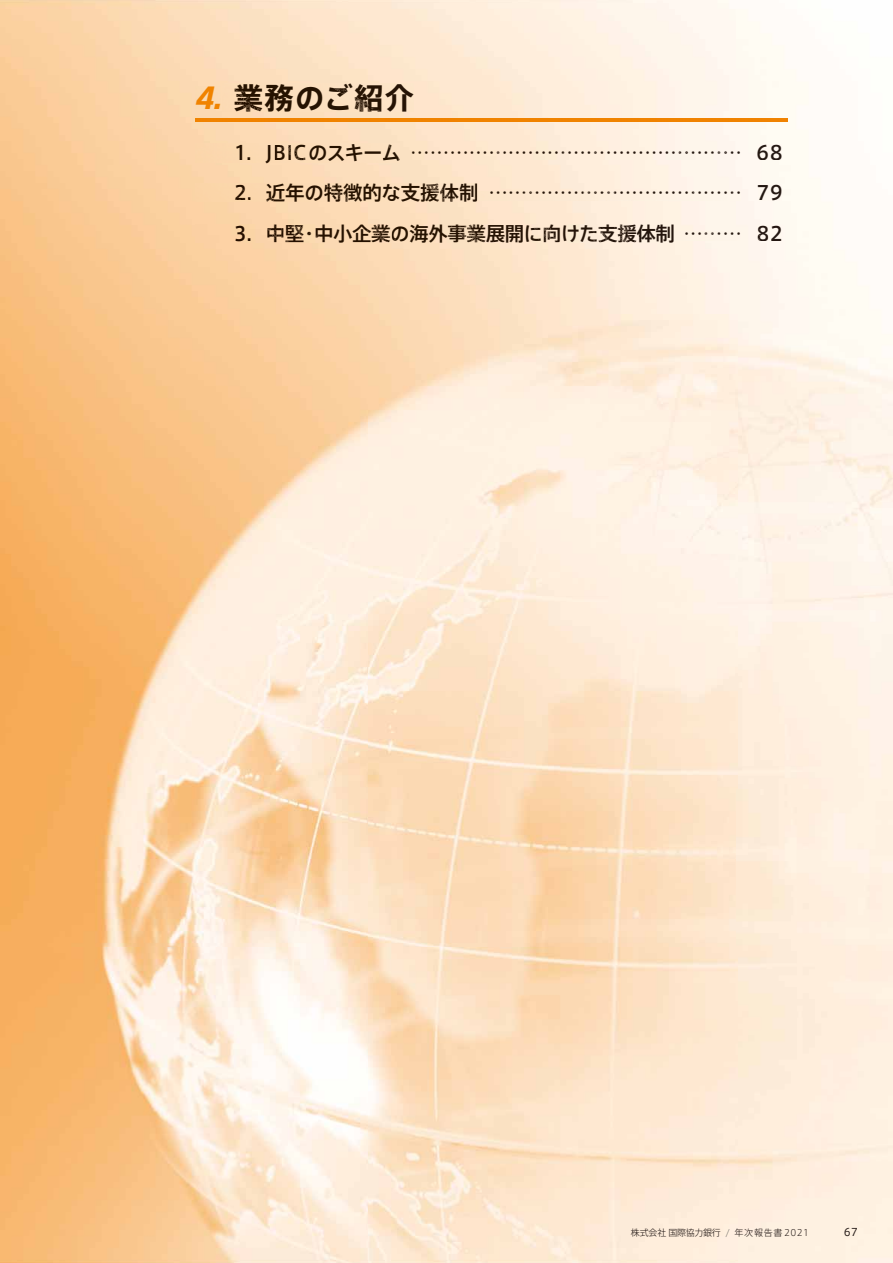
<style>
.page{position:relative;width:893px;height:1263px;background:#fff}
.page>*{position:absolute;margin:0;border:0;box-sizing:border-box;transform-origin:0 0}
.t1{font:italic 800 29.25px "Axis Latin Pro";color:#f08300}
.t2{font:19.5px "Axis Std Medium 90 pv RKSJ H";letter-spacing:-.02em;color:#251100}
.t3{font:19.5px "Axis Std Medium 90 pv RKSJ H";letter-spacing:.01em;color:#251100}
.t4{font:10.5px "Axis Latin Pro";color:#231916}
.t5{font:9px "Axis Std Light 90 pv RKSJ H";letter-spacing:-.02em;color:#231916}
.s1{font-family:"Axis Std Bold 90 pv RKSJ H";font-weight:400;font-style:normal;color:#251200}
.s2{font-family:"Axis Std Bold 90 pv RKSJ H";font-weight:400;font-style:normal;color:#251201}
.s3{font-family:"Axis Std Bold 90 pv RKSJ H";font-weight:400;font-style:normal;color:#251302}
.s4{font-family:"Axis Std Bold 90 pv RKSJ H";font-weight:400;font-style:normal;color:#251303}
.s5{font-family:"Axis Std Bold 90 pv RKSJ H";font-weight:400;font-style:normal;color:#251305}
.s6{color:#251200}
.s7{color:#251201}
.s8{color:#251302}
.s9{color:#251303}
.s10{color:#251304}
.s11{color:#251305}
.s12{color:#251406}
.s13{color:#251407}
.s14{color:#251408}
.s15{color:#24150a}
.s16{color:#24150b}
.s17{color:#24150c}
.s18{color:#24160d}
.s19{color:#24160e}
.s20{color:#24160f}
.s21{color:#241710}
.s22{color:#241711}
.s23{color:#241712}
.s24{color:#241812}
.s25{color:#241813}
.s26{color:#251000}
.s27{color:#25150a}
.s28{color:#250f00}
.s29{color:#251202}
.s30{color:#251509}
.s31{color:#241610}
.s32{color:#595857}
</style>
<div class="page">
<img style="left:0;top:0;width:892px;height:1263px">
<hr style="left:196px;top:119px;width:591px;height:3px;background:#f08300">
<img style="left:196px;top:86px;width:24px;height:23px">
<img style="left:223px;top:83px;width:190px;height:28px">
<img style="left:196px;top:144px;width:204px;height:19px">
<img style="left:400px;top:151px;width:340px;height:8px">
<img style="left:757px;top:144px;width:24px;height:16px">
<img style="left:196px;top:184px;width:281px;height:18px">
<img style="left:478px;top:191px;width:262px;height:9px">
<img style="left:758px;top:185px;width:23px;height:15px">
<img style="left:196px;top:224px;width:477px;height:18px">
<img style="left:674px;top:232px;width:66px;height:9px">
<img style="left:757px;top:225px;width:24px;height:16px">
<h1 class="t1" style="left:196px;top:82px;width:220px">4. <span class="s1">業務</span><span class="s2">の</span><span class="s3">ご</span><span class="s4">紹</span><span class="s5">介</span></h1>
<p class="t3" style="left:234px;top:145px;width:550px">1. JBI<span class="s6">Cのス</span><span class="s7">キー</span><span class="s8">ム</span> <span class="s9">…</span><span class="s10">…</span><span class="s11">…</span><span class="s12">…</span><span class="s13">……</span><span class="s14">…</span><span class="s15">…</span><span class="s16">……</span><span class="s17">…</span><span class="s18">…</span><span class="s19">…</span><span class="s20">…</span><span class="s21">…</span><span class="s22">…</span><span class="s23">…</span> <span class="s24">6</span><span class="s25">8</span></p>
<p class="t2" style="left:234px;top:185px;width:550px"><span class="s26">2.</span> 近年の<span class="s6">特徴的</span><span class="s7">な支</span><span class="s8">援</span><span class="s9">体</span><span class="s10">制</span> <span class="s11">…</span><span class="s13">……</span><span class="s14">…</span><span class="s27">…</span><span class="s16">…</span><span class="s17">…</span><span class="s18">……</span><span class="s20">……</span><span class="s21">…</span><span class="s22">…</span> <span class="s24">79</span></p>
<p class="t2" style="left:234px;top:226px;width:550px"><span class="s28">3.</span> <span class="s26">中堅・</span>中小企業<span class="s6">の海</span><span class="s7">外</span><span class="s29">事</span><span class="s9">業</span><span class="s10">展</span><span class="s11">開</span><span class="s12">に</span><span class="s14">向け</span><span class="s30">た</span><span class="s15">支</span><span class="s16">援</span><span class="s18">体</span><span class="s19">制</span> <span class="s20">…</span><span class="s31">…</span><span class="s21">…</span> <span class="s23">82</span></p>
<p class="t5" style="left:631px;top:1229px;width:179px">株式会社 国際協力銀行 <span class="s32">/</span> 年次報告書 2021</p>
<p class="t4" style="left:843px;top:1226px;width:15px">67</p>
</div>
